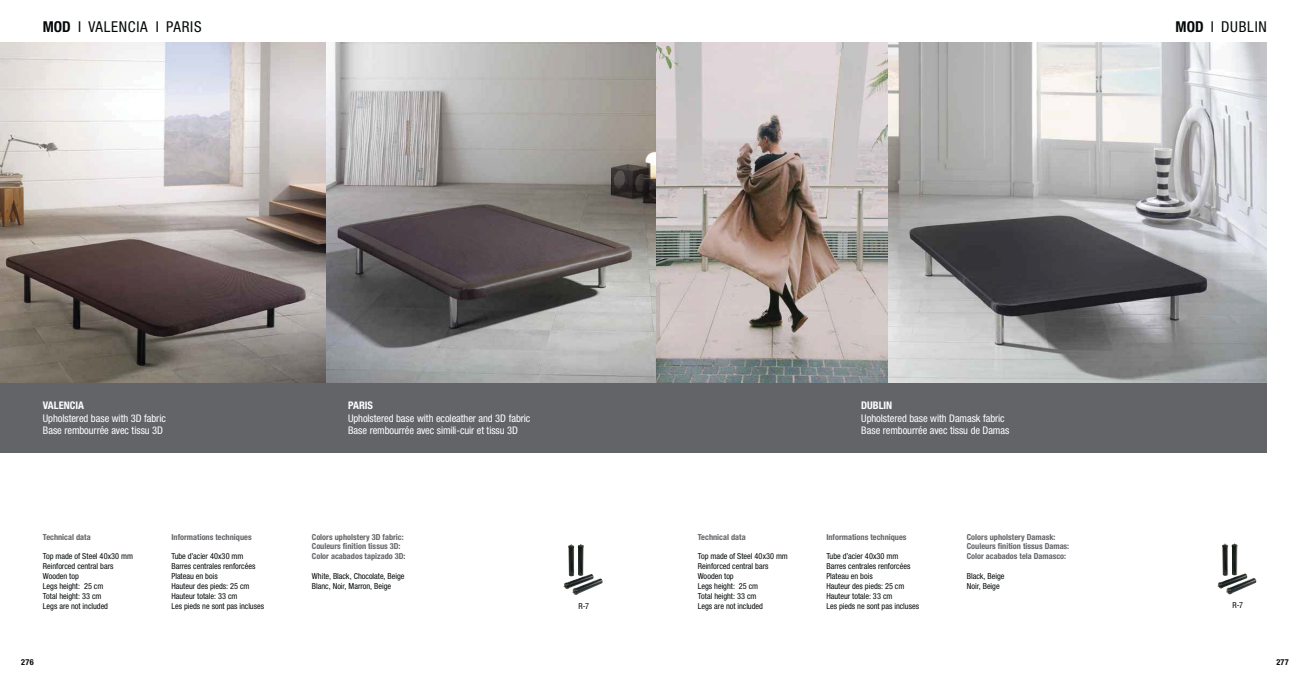
<style>
.page{position:relative;width:1310px;height:681px;background:#fff}
.page>*{position:absolute;margin:0;border:0;box-sizing:border-box;transform-origin:0 0}
.t1{font:condensed 15px "Helvetica Neue LT Std";letter-spacing:.05em;color:#040809}
.t2{font:condensed 10.5px/12.6px "Helvetica Neue LT Std";letter-spacing:-.005em;color:#fff}
.t3{font:700 condensed 10.5px "Helvetica Neue LT Std";letter-spacing:-.005em;color:#fff}
.t4{font:condensed 8.25px/9.9px "Helvetica Neue LT Std";color:#040809}
.t5{font:700 condensed 8.25px/9.9px "Helvetica Neue LT Std";color:#636468}
.t6{font:700 condensed 8.25px "Helvetica Neue LT Std";letter-spacing:.03em;color:#040809}
.s1{font-weight:700}
</style>
<div class="page">
<img style="left:655px;top:43px;width:234px;height:340px">
<img style="left:325px;top:43px;width:330px;height:340px">
<img style="left:0;top:43px;width:325px;height:340px">
<div style="left:0;top:383px;width:655px;height:69px;background:#636468"></div>
<img style="left:889px;top:43px;width:377px;height:340px">
<div style="left:653px;top:383px;width:613px;height:69px;background:#636468"></div>
<img style="left:563px;top:544px;width:40px;height:51px">
<img style="left:1217px;top:543px;width:40px;height:51px">
<h1 class="t1" style="left:43px;top:21px;width:160px"><span class="s1">MOD</span> I VALENCIA I PARIS</h1>
<h1 class="t1" style="left:1175px;top:21px;width:93px"><span class="s1">MOD</span> I DUBLIN</h1>
<p class="t3" style="left:43px;top:401px;width:43px">VALENCIA</p>
<p class="t2" style="left:43px;top:412px;width:125px">Upholstered base with 3D fabric<br>Base rembourrée avec tissu 3D</p>
<p class="t5" style="left:43px;top:532px;width:49px">Technical data</p>
<p class="t4" style="left:43px;top:552px;width:92px">Top made of Steel 40x30 mm<br>Reinforced central bars<br>Wooden top<br>Legs height: 25 cm<br>Total height: 33 cm<br>Legs are not included</p>
<p class="t5" style="left:171px;top:532px;width:82px">Informations techniques</p>
<p class="t4" style="left:171px;top:552px;width:94px">Tube d’acier 40x30 mm<br>Barres centrales renforcées<br>Plateau en bois<br>Hauteur des pieds: 25 cm<br>Hauteur totale: 33 cm<br>Les pieds ne sont pas incluses</p>
<p class="t3" style="left:348px;top:401px;width:26px">PARIS</p>
<p class="t2" style="left:348px;top:412px;width:184px">Upholstered base with ecoleather and 3D fabric<br>Base rembourrée avec simili-cuir et tissu 3D</p>
<p class="t5" style="left:312px;top:532px;width:95px">Colors upholstery 3D fabric:<br>Couleurs finition tissus 3D:<br>Color acabados tapizado 3D:</p>
<p class="t4" style="left:312px;top:571px;width:94px">White, Black, Chocolate, Beige<br>Blanc, Noir, Marron, Beige</p>
<p class="t3" style="left:861px;top:401px;width:32px">DUBLIN</p>
<p class="t2" style="left:861px;top:412px;width:149px">Upholstered base with Damask fabric<br>Base rembourrée avec tissu de Damas</p>
<p class="t5" style="left:826px;top:532px;width:82px">Informations techniques</p>
<p class="t4" style="left:826px;top:552px;width:94px">Tube d’acier 40x30 mm<br>Barres centrales renforcées<br>Plateau en bois<br>Hauteur des pieds: 25 cm<br>Hauteur totale: 33 cm<br>Les pieds ne sont pas incluses</p>
<p class="t5" style="left:967px;top:532px;width:104px">Colors upholstery Damask:<br>Couleurs finition tissus Damas:<br>Color acabados tela Damasco:</p>
<p class="t4" style="left:967px;top:571px;width:39px">Black, Beige<br>Noir, Beige</p>
<p class="t5" style="left:698px;top:532px;width:49px">Technical data</p>
<p class="t4" style="left:698px;top:552px;width:92px">Top made of Steel 40x30 mm<br>Reinforced central bars<br>Wooden top<br>Legs height: 25 cm<br>Total height: 33 cm</p>
<p class="t4" style="left:578px;top:601px;width:12px">R-7</p>
<p class="t4" style="left:698px;top:601px;width:67px">Legs are not included</p>
<p class="t4" style="left:1232px;top:601px;width:12px">R-7</p>
<p class="t6" style="left:21px;top:658px;width:14px">276</p>
<p class="t6" style="left:1276px;top:658px;width:14px">277</p>
</div>
